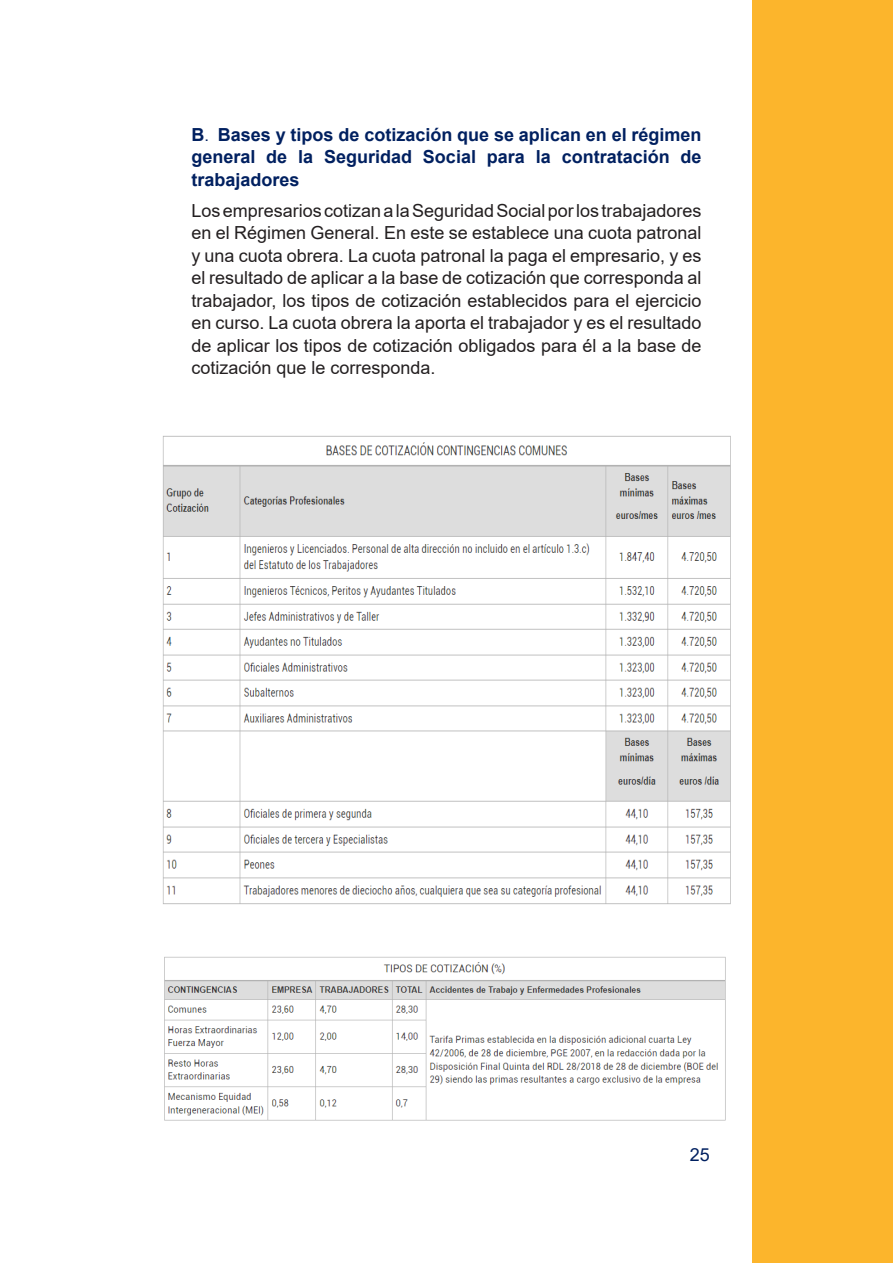
<style>
.page{position:relative;width:893px;height:1263px;background:#fff}
.page>*{position:absolute;margin:0;border:0;box-sizing:border-box;transform-origin:0 0}
.t1{font:18px/22.5px "Arial";color:#231f20;text-align:justify}
.t2{font:700 18px/22.5px "Arial";color:#002060;text-align:justify}
.t3{font:18px "Arial";color:#002060}
.s1{font-weight:400;font-size:16.5px}
</style>
<div class="page">
<img style="left:163px;top:435px;width:568px;height:470px">
<img style="left:164px;top:956px;width:562px;height:165px">
<div style="left:753px;top:0;width:140px;height:1263px;background:#fcb52c"></div>
<p class="t2" style="left:191px;top:123px;width:512px">B<span class="s1">.</span> Bases y tipos de cotización que se aplican en el régimen general de la Seguridad Social para la contratación de trabajadores</p>
<p class="t1" style="left:191px;top:199px;width:512px">Los empresarios cotizan a la Seguridad Social por los trabajadores en el Régimen General. En este se establece una cuota patronal y una cuota obrera. La cuota patronal la paga el empresario, y es el resultado de aplicar a la base de cotización que corresponda al trabajador, los tipos de cotización establecidos para el ejercicio en curso. La cuota obrera la aporta el trabajador y es el resultado de aplicar los tipos de cotización obligados para él a la base de cotización que le corresponda.</p>
<p class="t3" style="left:690px;top:1142px;width:22px">25</p>
</div>
